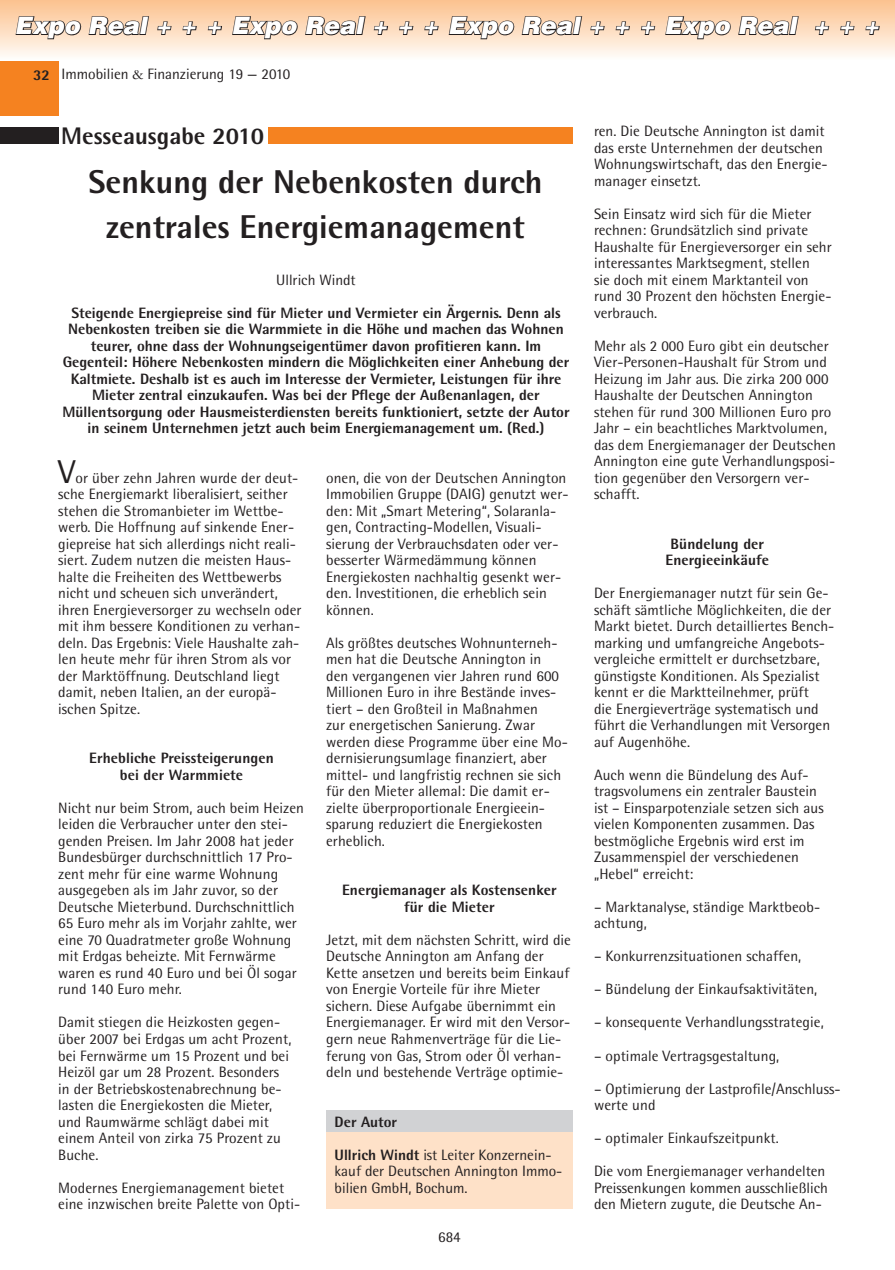
<style>
.page{position:relative;width:895px;height:1270px;background:#fff}
.page>*{position:absolute;margin:0;border:0;box-sizing:border-box;transform-origin:0 0}
.t1{font:800 33px/45px "Rotis Semi Sans";color:#231f20;text-align:center}
.t2{font:italic 900 24px "Helvetica";color:#fff}
.t3{font:800 24px "Rotis Semi Sans";color:#231f20}
.t4{font:15px/16.5px "Rotis Semi Sans";letter-spacing:.005em;color:#231f20}
.t5{font:800 15px/16.5px "Rotis Semi Sans";color:#231f20;text-align:center}
.s1{font-weight:800}
.s2{font-family:"Garamond"}
.s3{font-size:33px}
</style>
<div class="page">
<div style="left:0;top:61px;width:58px;height:55px;background:#f58220"></div>
<div style="left:0;top:0;width:895px;height:60px;background:linear-gradient(to bottom,#fcc18d,#fefbf7)"></div>
<svg style="left:15px;top:15px;width:135px;height:25px;background:#c3a993"></svg>
<svg style="left:156px;top:21px;width:16px;height:15px"></svg>
<svg style="left:182px;top:21px;width:16px;height:15px"></svg>
<svg style="left:207px;top:21px;width:16px;height:15px"></svg>
<svg style="left:231px;top:15px;width:136px;height:25px;background:#c3a993"></svg>
<svg style="left:373px;top:21px;width:16px;height:15px"></svg>
<svg style="left:398px;top:21px;width:16px;height:15px"></svg>
<svg style="left:423px;top:21px;width:17px;height:15px"></svg>
<svg style="left:448px;top:15px;width:135px;height:25px;background:#c3a993"></svg>
<svg style="left:589px;top:21px;width:17px;height:15px"></svg>
<svg style="left:615px;top:21px;width:16px;height:15px"></svg>
<svg style="left:640px;top:21px;width:16px;height:15px"></svg>
<svg style="left:664px;top:15px;width:136px;height:25px;background:#c3a993"></svg>
<svg style="left:814px;top:21px;width:16px;height:15px"></svg>
<svg style="left:839px;top:21px;width:16px;height:15px"></svg>
<svg style="left:864px;top:21px;width:17px;height:15px"></svg>
<div style="left:0;top:127px;width:58px;height:17px;background:#231f20"></div>
<div style="left:269px;top:127px;width:304px;height:17px;background:#f58220"></div>
<div style="left:326px;top:1124px;width:247px;height:85px;background:#fee1c8"></div>
<div style="left:326px;top:1110px;width:247px;height:21px;background:#d1d2d4"></div>
<svg style="left:0;top:0;width:4px;height:6px"></svg>
<h2 class="t2" style="left:15px;top:10px;width:866px">Expo Real + + + Expo Real + + + Expo Real + + + Expo Real + + +</h2>
<p class="t4" style="left:33px;top:66px;width:259px"><span class="s1">32</span> Immobilien <span class="s2">&amp;</span> Finanzierung 19 — 2010</p>
<h2 class="t3" style="left:61px;top:120px;width:204px">Messeausgabe 2010</h2>
<h1 class="t1" style="left:88px;top:159px;width:456px">Senkung der Nebenkosten durch zentrales Energiemanagement</h1>
<p class="t4" style="left:276px;top:271px;width:81px">Ullrich Windt</p>
<p class="t5" style="left:62px;top:304px;width:509px">Steigende Energiepreise sind für Mieter und Vermieter ein Ärgernis. Denn als Nebenkosten treiben sie die Warmmiete in die Höhe und machen das Wohnen teurer, ohne dass der Wohnungseigentümer davon profitieren kann. Im Gegenteil: Höhere Nebenkosten mindern die Möglichkeiten einer Anhebung der Kaltmiete. Deshalb ist es auch im Interesse der Vermieter, Leistungen für ihre Mieter zentral einzukaufen. Was bei der Pflege der Außenanlagen, der Müllentsorgung oder Hausmeisterdiensten bereits funktioniert, setzte der Autor in seinem Unternehmen jetzt auch beim Energiemanagement um. (Red.)</p>
<p class="t4" style="left:58px;top:469px;width:245px"><span class="s3">V</span>or über zehn Jahren wurde der deut&shy;sche Energiemarkt liberalisiert, seither stehen die Stromanbieter im Wettbe&shy;werb. Die Hoffnung auf sinkende Ener&shy;giepreise hat sich allerdings nicht reali&shy;siert. Zudem nutzen die meisten Haus&shy;halte die Freiheiten des Wettbewerbs nicht und scheuen sich unverändert, ihren Energieversorger zu wechseln oder mit ihm bessere Konditionen zu verhan&shy;deln. Das Ergebnis: Viele Haushalte zah&shy;len heute mehr für ihren Strom als vor der Marktöffnung. Deutschland liegt damit, neben Italien, an der europä&shy;ischen Spitze.</p>
<p class="t5" style="left:89px;top:749px;width:186px">Erhebliche Preissteigerungen bei der Warmmiete</p>
<p class="t4" style="left:58px;top:799px;width:247px">Nicht nur beim Strom, auch beim Heizen leiden die Verbraucher unter den stei&shy;genden Preisen. Im Jahr 2008 hat jeder Bundesbürger durchschnittlich 17 Pro&shy;zent mehr für eine warme Wohnung ausgegeben als im Jahr zuvor, so der Deutsche Mieterbund. Durchschnittlich 65 Euro mehr als im Vorjahr zahlte, wer eine 70 Quadratmeter große Wohnung mit Erdgas beheizte. Mit Fernwärme waren es rund 40 Euro und bei Öl sogar rund 140 Euro mehr.</p>
<p class="t4" style="left:58px;top:1014px;width:235px">Damit stiegen die Heizkosten gegen&shy;über 2007 bei Erdgas um acht Prozent, bei Fernwärme um 15 Prozent und bei<br>Heizöl gar um 28 Prozent. Besonders in der Betriebskostenabrechnung be&shy;lasten die Energiekosten die Mieter, und Raumwärme schlägt dabei mit einem Anteil von zirka 75 Prozent zu<br>Buche.</p>
<p class="t4" style="left:58px;top:1179px;width:243px">Modernes Energiemanagement bietet eine inzwischen breite Palette von Opti-</p>
<p class="t4" style="left:326px;top:469px;width:244px">onen, die von der Deutschen Annington Immobilien Gruppe (DAIG) genutzt wer&shy;den: Mit „Smart Metering“, Solaranla&shy;gen, Contracting-Modellen, Visuali&shy;sierung der Verbrauchsdaten oder ver&shy;besserter Wärmedämmung können Energiekosten nachhaltig gesenkt wer&shy;den. Investitionen, die erheblich sein können.</p>
<p class="t4" style="left:326px;top:634px;width:243px">Als größtes deutsches Wohnunterneh&shy;men hat die Deutsche Annington in<br>den vergangenen vier Jahren rund 600<br>Millionen Euro in ihre Bestände inves&shy;tiert – den Großteil in Maßnahmen<br>zur energetischen Sanierung. Zwar werden diese Programme über eine Mo&shy;dernisierungsumlage finanziert, aber mittel- und langfristig rechnen sie sich für den Mieter allemal: Die damit er&shy;zielte überproportionale Energieein&shy;sparung reduziert die Energiekosten erheblich.</p>
<p class="t5" style="left:342px;top:881px;width:216px">Energiemanager als Kostensenker für die Mieter</p>
<p class="t4" style="left:326px;top:931px;width:246px">Jetzt, mit dem nächsten Schritt, wird die Deutsche Annington am Anfang der Kette ansetzen und bereits beim Einkauf von Energie Vorteile für ihre Mieter sichern. Diese Aufgabe übernimmt ein Energiemanager. Er wird mit den Versor&shy;gern neue Rahmenverträge für die Lie&shy;ferung von Gas, Strom oder Öl verhan&shy;deln und bestehende Verträge optimie-</p>
<p class="t5" style="left:335px;top:1112px;width:64px">Der Autor</p>
<p class="t4" style="left:335px;top:1146px;width:229px"><span class="s1">Ullrich Windt</span> ist Leiter Konzernein&shy;kauf der Deutschen Annington Immo&shy;bilien GmbH, Bochum.</p>
<p class="t4" style="left:438px;top:1228px;width:24px">684</p>
<p class="t4" style="left:594px;top:123px;width:235px">ren. Die Deutsche Annington ist damit das erste Unternehmen der deutschen Wohnungswirtschaft, das den Energie&shy;manager einsetzt.</p>
<p class="t4" style="left:594px;top:205px;width:239px">Sein Einsatz wird sich für die Mieter rechnen: Grundsätzlich sind private Haushalte für Energieversorger ein sehr interessantes Marktsegment, stellen<br>sie doch mit einem Marktanteil von rund 30 Prozent den höchsten Energie&shy;verbrauch.</p>
<p class="t4" style="left:594px;top:337px;width:243px">Mehr als 2 000 Euro gibt ein deutscher Vier-Personen-Haushalt für Strom und Heizung im Jahr aus. Die zirka 200 000<br>Haushalte der Deutschen Annington stehen für rund 300 Millionen Euro pro Jahr – ein beachtliches Marktvolumen, das dem Energiemanager der Deutschen Annington eine gute Verhandlungsposi&shy;tion gegenüber den Versorgern ver&shy;schafft.</p>
<p class="t5" style="left:666px;top:535px;width:105px">Bündelung der<br>Energieeinkäufe</p>
<p class="t4" style="left:594px;top:585px;width:242px">Der Energiemanager nutzt für sein Ge&shy;schäft sämtliche Möglichkeiten, die der Markt bietet. Durch detailliertes Bench&shy;marking und umfangreiche Angebots&shy;vergleiche ermittelt er durchsetzbare, günstigste Konditionen. Als Spezialist kennt er die Marktteilnehmer, prüft<br>die Energieverträge systematisch und führt die Verhandlungen mit Versorgen auf Augenhöhe.</p>
<p class="t4" style="left:594px;top:766px;width:231px">Auch wenn die Bündelung des Auf&shy;tragsvolumens ein zentraler Baustein ist – Einsparpotenziale setzen sich aus vielen Komponenten zusammen. Das bestmögliche Ergebnis wird erst im Zusammenspiel der verschiedenen „Hebel“ erreicht:</p>
<p class="t4" style="left:594px;top:898px;width:226px">– Marktanalyse, ständige Marktbeob&shy;achtung,</p>
<p class="t4" style="left:594px;top:948px;width:209px">– Konkurrenzsituationen schaffen,</p>
<p class="t4" style="left:594px;top:981px;width:225px">– Bündelung der Einkaufsaktivitäten,</p>
<p class="t4" style="left:594px;top:1014px;width:231px">– konsequente Verhandlungsstrategie,</p>
<p class="t4" style="left:594px;top:1047px;width:187px">– optimale Vertragsgestaltung,</p>
<p class="t4" style="left:594px;top:1080px;width:248px">– Optimierung der Lastprofile/Anschluss&shy;werte und</p>
<p class="t4" style="left:594px;top:1129px;width:186px">– optimaler Einkaufszeitpunkt.</p>
<p class="t4" style="left:594px;top:1162px;width:235px">Die vom Energiemanager verhandelten<br>Preissenkungen kommen ausschließlich den Mietern zugute, die Deutsche An-</p>
</div>
